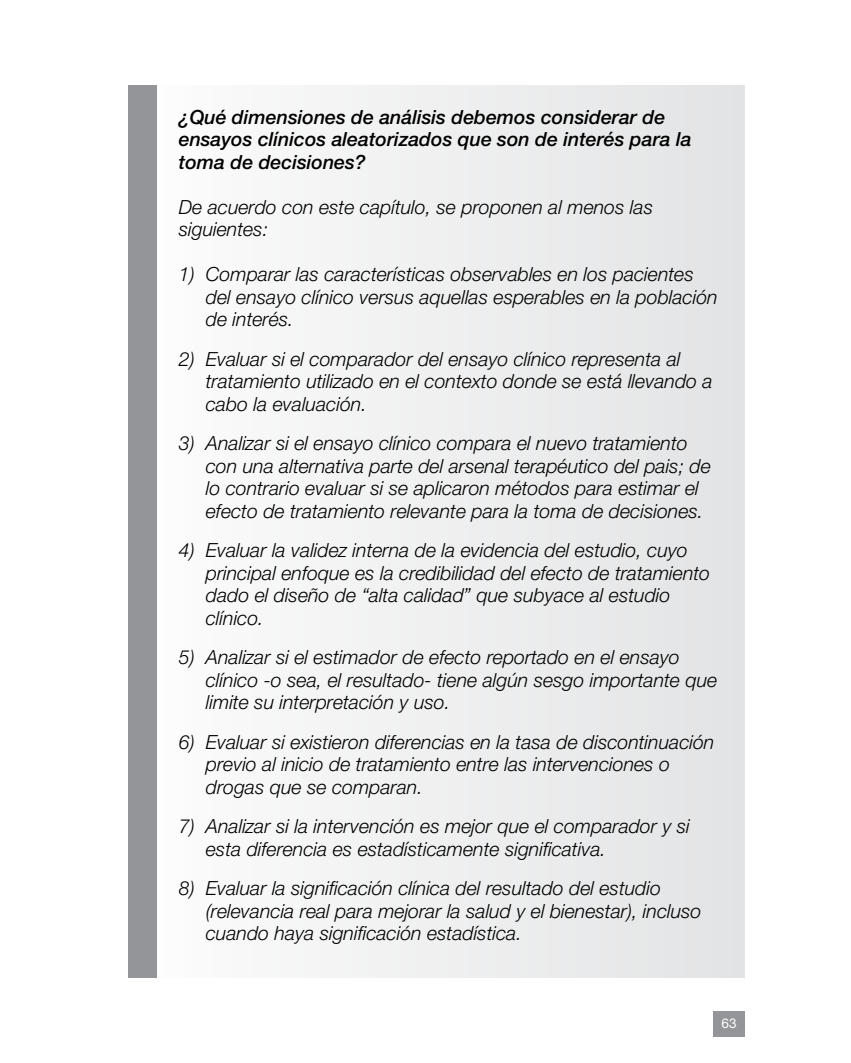
<style>
.page{position:relative;width:851px;height:1063px;background:#fff}
.page>*{position:absolute;margin:0;border:0;box-sizing:border-box;transform-origin:0 0}
.t1{font:italic 300 19.5px/22.5px "Helvetica Neue LT Std";color:#000}
.t2{font:italic 500 19.5px/22.5px "Helvetica Neue LT Std";color:#000}
.t3{font:13.5px "Helvetica Neue LT Std";color:#fff}
</style>
<div class="page">
<div style="left:713px;top:1012px;width:31px;height:25px;background:#939598"></div>
<div style="left:128px;top:85px;width:29px;height:893px;background:#939598"></div>
<div style="left:157px;top:85px;width:587px;height:893px;background:linear-gradient(to right,#fcfcfc,#e2e3e4)"></div>
<p class="t2" style="left:179px;top:105px;width:514px">¿Qué dimensiones de análisis debemos considerar de ensayos clínicos aleatorizados que son de interés para la toma de decisiones?</p>
<p class="t1" style="left:179px;top:195px;width:475px">De acuerdo con este capítulo, se proponen al menos las siguientes:</p>
<p class="t1" style="left:206px;top:263px;width:513px;text-indent:-27px">1) Comparar las características observables en los pacientes del ensayo clínico versus aquellas esperables en la población de interés.</p>
<p class="t1" style="left:206px;top:347px;width:508px;text-indent:-27px">2) Evaluar si el comparador del ensayo clínico representa al tratamiento utilizado en el contexto donde se está llevando a cabo la evaluación.</p>
<p class="t1" style="left:206px;top:432px;width:506px;text-indent:-27px">3) Analizar si el ensayo clínico compara el nuevo tratamiento con una alternativa parte del arsenal terapéutico del pais; de lo contrario evaluar si se aplicaron métodos para estimar el efecto de tratamiento relevante para la toma de decisiones.</p>
<p class="t1" style="left:206px;top:539px;width:505px;text-indent:-27px">4) Evaluar la validez interna de la evidencia del estudio, cuyo principal enfoque es la credibilidad del efecto de tratamiento dado el diseño de “alta calidad” que subyace al estudio clínico.</p>
<p class="t1" style="left:206px;top:646px;width:513px;text-indent:-27px">5) Analizar si el estimador de efecto reportado en el ensayo clínico -o sea, el resultado- tiene algún sesgo importante que limite su interpretación y uso.</p>
<p class="t1" style="left:206px;top:730px;width:510px;text-indent:-27px">6) Evaluar si existieron diferencias en la tasa de discontinuación previo al inicio de tratamiento entre las intervenciones o drogas que se comparan.</p>
<p class="t1" style="left:206px;top:815px;width:485px;text-indent:-27px">7) Analizar si la intervención es mejor que el comparador y si esta diferencia es estadísticamente significativa.</p>
<p class="t1" style="left:206px;top:877px;width:497px;text-indent:-27px">8) Evaluar la significación clínica del resultado del estudio (relevancia real para mejorar la salud y el bienestar), incluso cuando haya significación estadística.</p>
<p class="t3" style="left:721px;top:1015px;width:17px">63</p>
</div>
